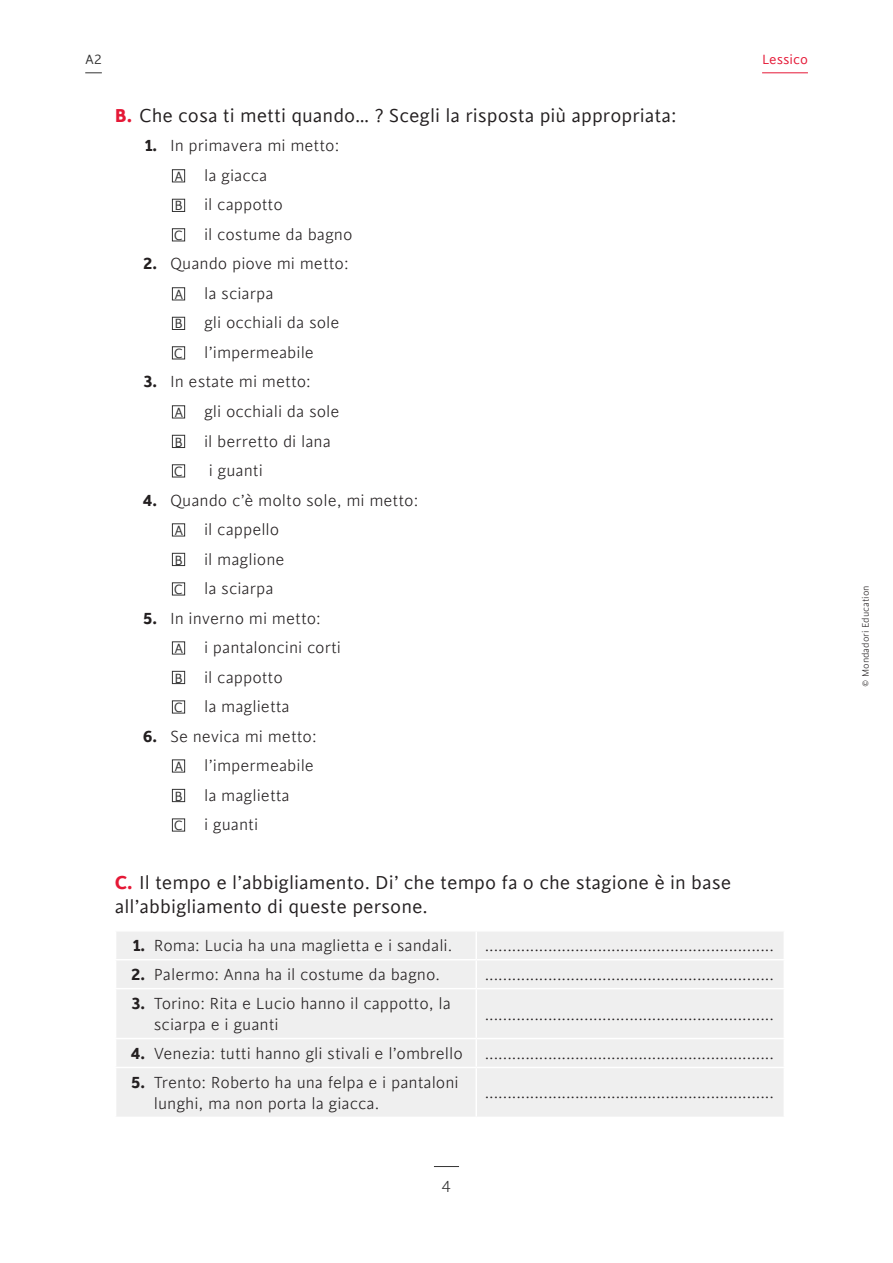
<style>
.page{position:relative;width:893px;height:1263px;background:#fff}
.page>*{position:absolute;margin:0;border:0;box-sizing:border-box;transform-origin:0 0}
.Elenco_123_-_CONSEGN{font:21px/24px "Cinta";color:#231f20}
.Testo{font:300 18px/21px "Cinta";color:#231f20}
.t1{font:300 18px "Cinta";color:#333}
.t2{font:15px "Cinta";color:#e51836}
.t3{font:15px "Cinta";color:#333}
.t4{font:300 10.5px "Cinta";color:#231f20}
.s1{font-weight:700;color:#e51836}
.s2{font-weight:700}
.s3{font-weight:400;font-size:15px;color:#333}
</style>
<div class="page">
<svg style="left:434px;top:1166px;width:25px;height:1px"></svg>
<hr style="left:762px;top:72px;width:46px;height:1px;background:#e51836">
<svg style="left:85px;top:72px;width:17px;height:1px"></svg>
<div style="left:116px;top:932px;width:667px;height:185px;background:#efefef"></div>
<hr style="left:475px;top:931px;width:2px;height:28px;background:#fff">
<hr style="left:115px;top:959px;width:361px;height:1px;background:#fff">
<hr style="left:476px;top:959px;width:309px;height:1px;background:#fff">
<hr style="left:475px;top:960px;width:2px;height:28px;background:#fff">
<hr style="left:115px;top:988px;width:361px;height:1px;background:#fff">
<hr style="left:476px;top:988px;width:309px;height:1px;background:#fff">
<hr style="left:475px;top:989px;width:2px;height:49px;background:#fff">
<hr style="left:115px;top:1038px;width:361px;height:1px;background:#fff">
<hr style="left:476px;top:1038px;width:309px;height:1px;background:#fff">
<hr style="left:475px;top:1039px;width:2px;height:28px;background:#fff">
<hr style="left:115px;top:1067px;width:361px;height:1px;background:#fff">
<hr style="left:476px;top:1067px;width:309px;height:1px;background:#fff">
<hr style="left:475px;top:1068px;width:2px;height:49px;background:#fff">
<div style="left:172px;top:169px;width:13px;height:13px;border:1px solid #333"></div>
<div style="left:172px;top:199px;width:13px;height:13px;border:1px solid #333"></div>
<div style="left:172px;top:229px;width:13px;height:12px;border:1px solid #333"></div>
<div style="left:172px;top:288px;width:13px;height:12px;border:1px solid #333"></div>
<div style="left:172px;top:317px;width:13px;height:13px;border:1px solid #333"></div>
<div style="left:172px;top:347px;width:13px;height:12px;border:1px solid #333"></div>
<div style="left:172px;top:406px;width:13px;height:12px;border:1px solid #333"></div>
<div style="left:172px;top:435px;width:13px;height:13px;border:1px solid #333"></div>
<div style="left:172px;top:465px;width:13px;height:12px;border:1px solid #333"></div>
<div style="left:172px;top:524px;width:13px;height:12px;border:1px solid #333"></div>
<div style="left:172px;top:553px;width:13px;height:13px;border:1px solid #333"></div>
<div style="left:172px;top:583px;width:13px;height:12px;border:1px solid #333"></div>
<div style="left:172px;top:642px;width:13px;height:12px;border:1px solid #333"></div>
<div style="left:172px;top:671px;width:13px;height:13px;border:1px solid #333"></div>
<div style="left:172px;top:701px;width:13px;height:12px;border:1px solid #333"></div>
<div style="left:172px;top:760px;width:13px;height:12px;border:1px solid #333"></div>
<div style="left:172px;top:789px;width:13px;height:13px;border:1px solid #333"></div>
<div style="left:172px;top:819px;width:13px;height:12px;border:1px solid #333"></div>
<p class="t3" style="left:85px;top:51px;width:18px">A2</p>
<p class="t2" style="left:762px;top:51px;width:47px">Lessico</p>
<p class="Elenco_123_-_CONSEGN" style="left:115px;top:104px;width:563px"><span class="s1">B.</span> Che cosa ti metti quando… ? Scegli la risposta più appropriata:</p>
<p class="Testo" style="left:145px;top:136px;width:196px"><span class="s2">1.</span> In primavera mi metto:</p>
<p class="Testo" style="left:174px;top:165px;width:95px"><span class="s3">A</span> la giacca</p>
<p class="Testo" style="left:174px;top:195px;width:110px"><span class="s3">B</span> il cappotto</p>
<p class="Testo" style="left:174px;top:224px;width:180px"><span class="s3">C</span> il costume da bagno</p>
<p class="Testo" style="left:143px;top:254px;width:207px"><span class="s2">2.</span> Quando piove mi metto:</p>
<p class="Testo" style="left:174px;top:283px;width:101px"><span class="s3">A</span> la sciarpa</p>
<p class="Testo" style="left:174px;top:313px;width:167px"><span class="s3">B</span> gli occhiali da sole</p>
<p class="Testo" style="left:174px;top:342px;width:142px"><span class="s3">C</span> l’impermeabile</p>
<p class="Testo" style="left:143px;top:372px;width:169px"><span class="s2">3.</span> In estate mi metto:</p>
<p class="Testo" style="left:174px;top:401px;width:167px"><span class="s3">A</span> gli occhiali da sole</p>
<p class="Testo" style="left:174px;top:431px;width:158px"><span class="s3">B</span> il berretto di lana</p>
<p class="t3" style="left:174px;top:463px;width:11px">C</p>
<p class="Testo" style="left:209px;top:460px;width:56px">i guanti</p>
<p class="Testo" style="left:143px;top:490px;width:277px"><span class="s2">4.</span> Quando c’è molto sole, mi metto:</p>
<p class="Testo" style="left:174px;top:519px;width:107px"><span class="s3">A</span> il cappello</p>
<p class="Testo" style="left:174px;top:549px;width:112px"><span class="s3">B</span> il maglione</p>
<p class="Testo" style="left:174px;top:578px;width:101px"><span class="s3">C</span> la sciarpa</p>
<p class="Testo" style="left:143px;top:608px;width:179px"><span class="s2">5.</span> In inverno mi metto:</p>
<p class="Testo" style="left:174px;top:637px;width:168px"><span class="s3">A</span> i pantaloncini corti</p>
<p class="Testo" style="left:174px;top:667px;width:110px"><span class="s3">B</span> il cappotto</p>
<p class="Testo" style="left:174px;top:696px;width:118px"><span class="s3">C</span> la maglietta</p>
<p class="Testo" style="left:143px;top:726px;width:175px"><span class="s2">6.</span> Se nevica mi metto:</p>
<p class="Testo" style="left:174px;top:755px;width:141px"><span class="s3">A</span> l’impermeabile</p>
<p class="Testo" style="left:174px;top:785px;width:117px"><span class="s3">B</span> la maglietta</p>
<p class="Testo" style="left:174px;top:814px;width:86px"><span class="s3">C</span> i guanti</p>
<p class="Elenco_123_-_CONSEGN" style="left:115px;top:871px;width:618px"><span class="s1">C.</span> Il tempo e l’abbigliamento. Di’ che tempo fa o che stagione è in base all’abbigliamento di queste persone.</p>
<p class="Testo" style="left:133px;top:936px;width:321px"><span class="s2">1.</span> Roma: Lucia ha una maglietta e i sandali.</p>
<p class="Testo" style="left:485px;top:936px;width:291px">................................................................</p>
<p class="Testo" style="left:131px;top:964px;width:310px"><span class="s2">2.</span> Palermo: Anna ha il costume da bagno.</p>
<p class="Testo" style="left:485px;top:964px;width:291px">................................................................</p>
<p class="Testo" style="left:154px;top:993px;width:299px;text-indent:-22px"><span class="s2">3.</span> Torino: Rita e Lucio hanno il cappotto, la sciarpa e i guanti</p>
<p class="Testo" style="left:485px;top:1004px;width:291px">................................................................</p>
<p class="Testo" style="left:131px;top:1043px;width:334px"><span class="s2">4.</span> Venezia: tutti hanno gli stivali e l’ombrello</p>
<p class="Testo" style="left:485px;top:1043px;width:291px">................................................................</p>
<p class="Testo" style="left:154px;top:1072px;width:306px;text-indent:-23px"><span class="s2">5.</span> Trento: Roberto ha una felpa e i pantaloni lunghi, ma non porta la giacca.</p>
<p class="Testo" style="left:485px;top:1083px;width:291px">................................................................</p>
<p class="t1" style="left:442px;top:1177px;width:11px">4</p>
<p class="t4" style="left:860px;top:687px;width:103px;rotate:-90deg">© Mondadori Education</p>
</div>
